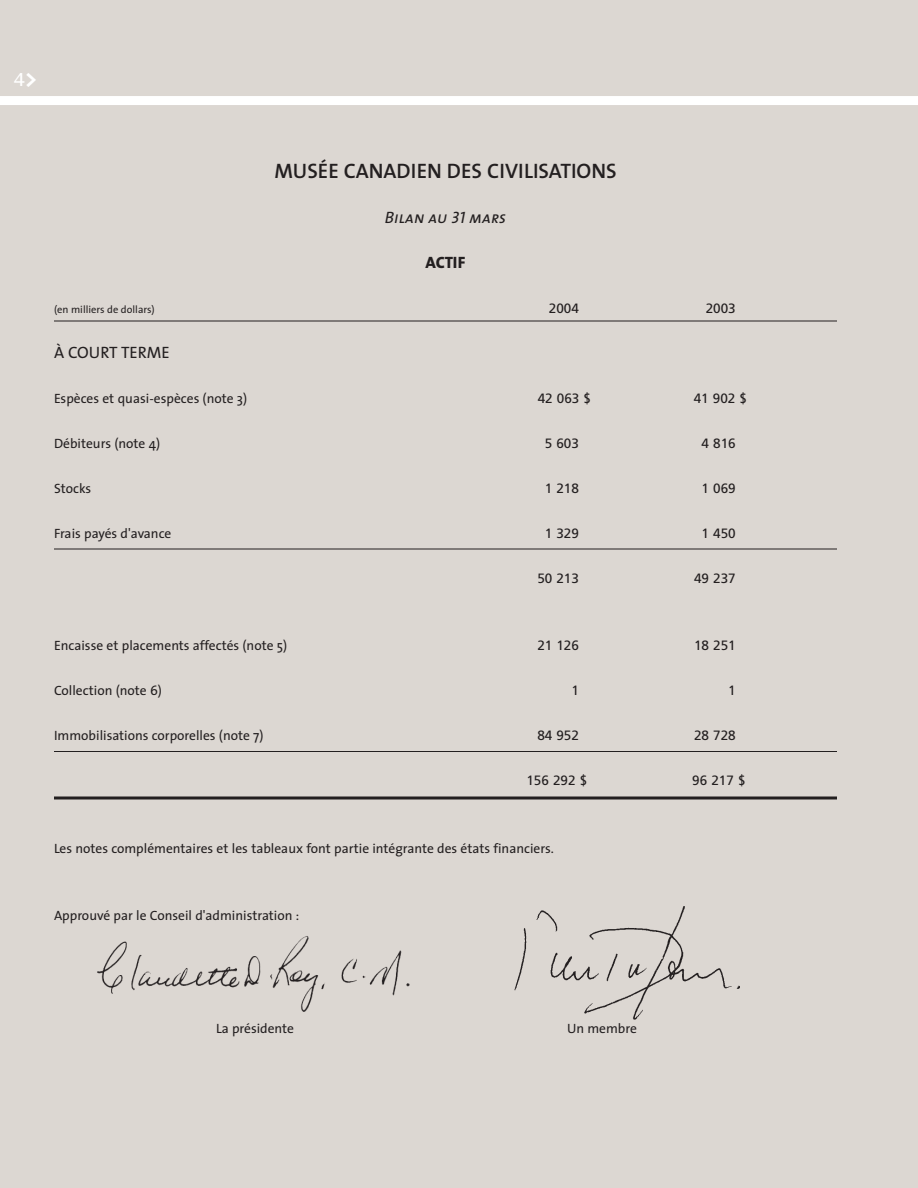
<style>
.page{position:relative;width:918px;height:1188px;background:#dcd7d2}
.page>*{position:absolute;margin:0;border:0;box-sizing:border-box;transform-origin:0 0}
.t1{font:600 21px "The Sans";color:#231f20}
.t2{font:700 21px "Rotis Semi Serif";color:#fff}
.t3{font:italic 16.5px "The Sans Caps";color:#231f20}
.t4{font:16.5px "The Sans";color:#231f20}
.t5{font:800 16.5px "The Sans";letter-spacing:-.01em;color:#231f20}
.t6{font:13.5px "The Sans";color:#231f20}
.t7{font:13.5px "Frutiger";color:#231f20}
.t8{font:10.5px "The Sans";color:#231f20}
.s1{font-family:"The Sans";font-size:24px}
</style>
<div class="page">
<div style="left:0;top:96px;width:918px;height:9px;background:#fff"></div>
<hr style="left:54px;top:321px;width:783px;height:1px;background:#231f20">
<hr style="left:54px;top:549px;width:783px;height:1px;background:#231f20">
<hr style="left:54px;top:751px;width:783px;height:1px;background:#231f20">
<svg style="left:54px;top:796px;width:783px;height:4px"></svg>
<img style="left:514px;top:906px;width:226px;height:114px">
<img style="left:97px;top:936px;width:313px;height:76px">
<h1 class="t2" style="left:14px;top:71px;width:25px">4<span class="s1">&gt;</span></h1>
<h1 class="t1" style="left:274px;top:162px;width:344px">MUSÉE CANADIEN DES CIVILISATIONS</h1>
<p class="t3" style="left:385px;top:212px;width:123px">Bilan au 31 mars</p>
<p class="t5" style="left:426px;top:256px;width:41px">ACTIF</p>
<p class="t8" style="left:54px;top:305px;width:102px">(en milliers de dollars)</p>
<p class="t7" style="left:549px;top:303px;width:32px">2004</p>
<p class="t7" style="left:706px;top:303px;width:32px">2003</p>
<p class="t4" style="left:54px;top:346px;width:117px">À COURT TERME</p>
<p class="t6" style="left:54px;top:393px;width:195px">Espèces et quasi-espèces (note 3)</p>
<p class="t7" style="left:538px;top:393px;width:55px">42 063 $</p>
<p class="t7" style="left:694px;top:393px;width:55px">41 902 $</p>
<p class="t6" style="left:54px;top:438px;width:108px">Débiteurs (note 4)</p>
<p class="t7" style="left:545px;top:438px;width:36px">5 603</p>
<p class="t7" style="left:702px;top:438px;width:36px">4 816</p>
<p class="t6" style="left:54px;top:483px;width:39px">Stocks</p>
<p class="t7" style="left:545px;top:483px;width:36px">1 218</p>
<p class="t7" style="left:702px;top:483px;width:36px">1 069</p>
<p class="t6" style="left:54px;top:528px;width:119px">Frais payés d'avance</p>
<p class="t7" style="left:545px;top:528px;width:36px">1 329</p>
<p class="t7" style="left:702px;top:528px;width:36px">1 450</p>
<p class="t7" style="left:537px;top:573px;width:43px">50 213</p>
<p class="t7" style="left:694px;top:573px;width:43px">49 237</p>
<p class="t6" style="left:54px;top:640px;width:235px">Encaisse et placements affectés (note 5)</p>
<p class="t7" style="left:537px;top:640px;width:43px">21 126</p>
<p class="t7" style="left:694px;top:640px;width:43px">18 251</p>
<p class="t6" style="left:54px;top:685px;width:109px">Collection (note 6)</p>
<p class="t7" style="left:571px;top:685px;width:9px">1</p>
<p class="t7" style="left:728px;top:685px;width:9px">1</p>
<p class="t6" style="left:54px;top:730px;width:211px">Immobilisations corporelles (note 7)</p>
<p class="t7" style="left:537px;top:730px;width:43px">84 952</p>
<p class="t7" style="left:694px;top:730px;width:43px">28 728</p>
<p class="t7" style="left:526px;top:775px;width:62px">156 292 $</p>
<p class="t7" style="left:692px;top:775px;width:55px">96 217 $</p>
<p class="t6" style="left:54px;top:843px;width:501px">Les notes complémentaires et les tableaux font partie intégrante des états financiers.</p>
<p class="t6" style="left:54px;top:910px;width:247px">Approuvé par le Conseil d'administration :</p>
<p class="t6" style="left:216px;top:1023px;width:80px">La présidente</p>
<p class="t6" style="left:567px;top:1023px;width:71px">Un membre</p>
</div>
